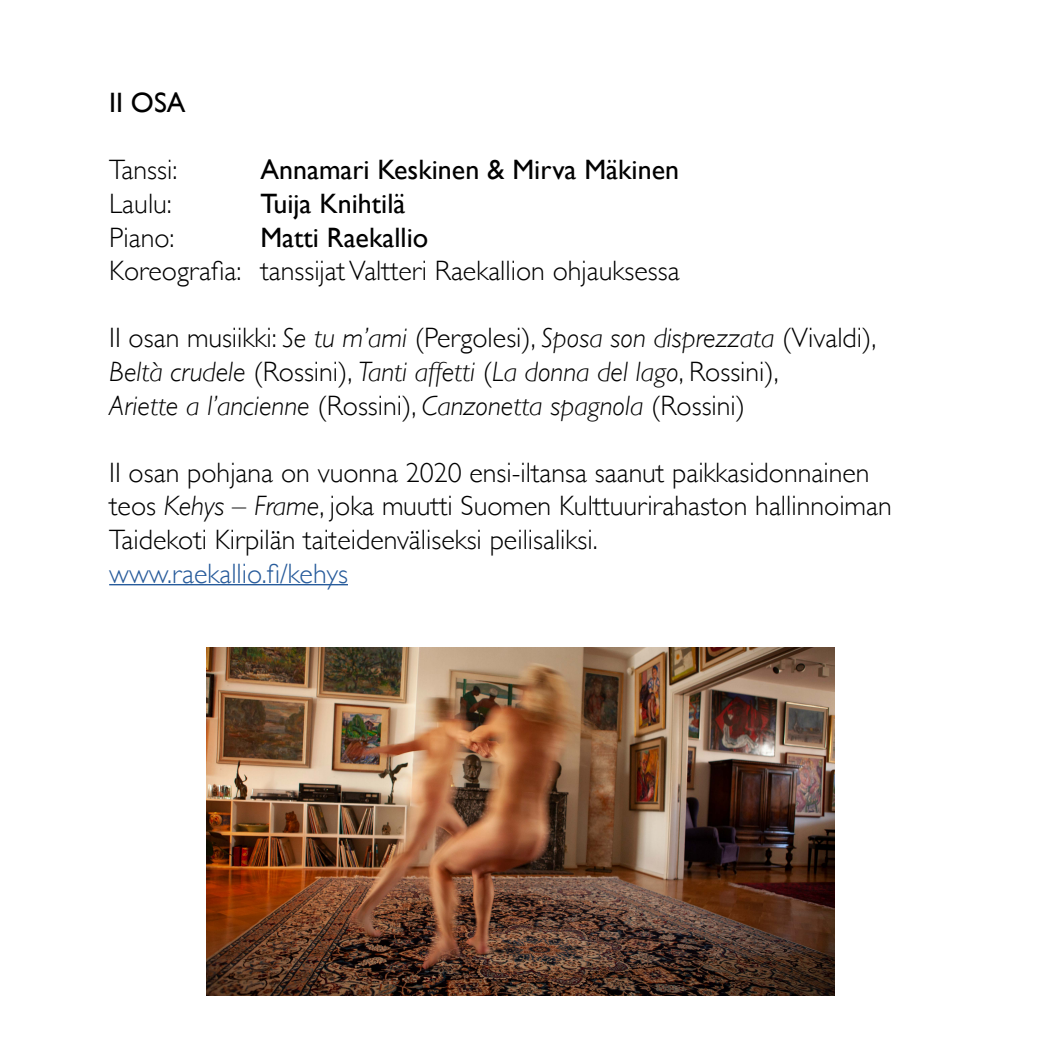
<style>
.page{position:relative;width:1050px;height:1050px;background:#fff}
.page>*{position:absolute;margin:0;border:0;box-sizing:border-box;transform-origin:0 0}
.t1{font:300 28px/33.6px "Gill Sans";color:#000}
.t2{font:italic 300 28px/33.6px "Gill Sans";color:#000}
.t3{font:28px "Gill Sans";color:#000}
.t4{font:300 28px "Gill Sans";color:#275b9b}
.s1{font-style:normal}
.s2{font-style:italic}
</style>
<div class="page">
<hr style="left:109px;top:584px;width:239px;height:1px;background:#275b9b">
<img style="left:206px;top:647px;width:628px;height:349px">
<p class="t3" style="left:109px;top:86px;width:78px">II OSA</p>
<p class="t1" style="left:109px;top:152px;width:70px">Tanssi:</p>
<p class="t3" style="left:260px;top:153px;width:420px">Annamari Keskinen &amp; Mirva Mäkinen</p>
<p class="t1" style="left:109px;top:186px;width:64px">Laulu:</p>
<p class="t3" style="left:260px;top:187px;width:147px">Tuija Knihtilä</p>
<p class="t1" style="left:109px;top:219px;width:67px">Piano:</p>
<p class="t3" style="left:260px;top:221px;width:169px">Matti Raekallio</p>
<p class="t1" style="left:109px;top:253px;width:572px">Koreografia: tanssijat Valtteri Raekallion ohjauksessa</p>
<p class="t2" style="left:109px;top:321px;width:769px"><span class="s1">II osan musiikki:</span> Se tu m’ami <span class="s1">(Pergolesi),</span> Sposa son disprezzata <span class="s1">(Vivaldi),<br></span>Beltà crudele <span class="s1">(Rossini),</span> Tanti affetti <span class="s1">(</span>La donna del lago<span class="s1">, Rossini),<br></span>Ariette a l’ancienne <span class="s1">(Rossini),</span> Canzonetta spagnola <span class="s1">(Rossini)</span></p>
<p class="t1" style="left:109px;top:455px;width:784px">II osan pohjana on vuonna 2020 ensi-iltansa saanut paikkasidonnainen teos <span class="s2">Kehys – Frame</span>, joka muutti Suomen Kulttuurirahaston hallinnoiman<br>Taidekoti Kirpilän taiteidenväliseksi peilisaliksi.</p>
<p class="t4" style="left:109px;top:551px;width:240px">www.raekallio.fi/kehys</p>
</div>
